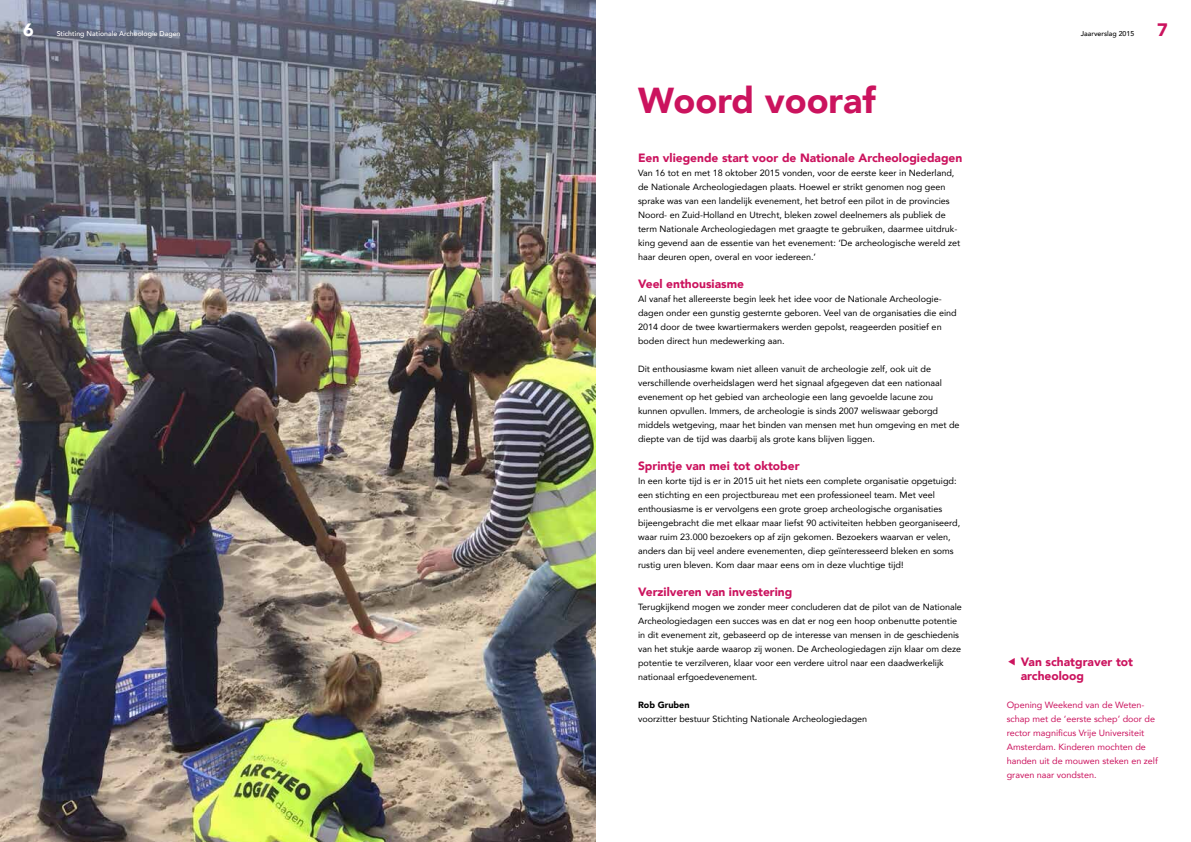
<style>
.page{position:relative;width:1191px;height:842px;background:#fff}
.page>*{position:absolute;margin:0;border:0;box-sizing:border-box;transform-origin:0 0}
.t1{font:900 36px "Avenir";color:#cb135e}
.t2{font:900 18px "Avenir";color:#fff}
.t3{font:900 18px "Avenir";color:#cb135e}
.t4{font:900 12px/14px "Avenir";color:#cb135e}
.t5{font:9px/14px "Avenir";color:#000}
.t6{font:9px/14px "Avenir";color:#cb135e}
.t7{font:900 9px "Avenir";color:#000}
.t8{font:500 7px "Avenir";color:#fff}
.t9{font:500 7px "Avenir";color:#000}
</style>
<div class="page">
<img style="left:0;top:0;width:595px;height:842px">
<h2 class="t2" style="left:23px;top:14px;width:12px">6</h2>
<p class="t8" style="left:57px;top:28px;width:125px">Stichting Nationale Archeologie Dagen</p>
<p class="t9" style="left:1080px;top:28px;width:55px">Jaarverslag 2015</p>
<h2 class="t3" style="left:1157px;top:14px;width:12px">7</h2>
<h1 class="t1" style="left:638px;top:69px;width:239px">Woord vooraf</h1>
<h3 class="t4" style="left:638px;top:151px;width:326px">Een vliegende start voor de Nationale Archeologiedagen</h3>
<p class="t5" style="left:638px;top:166px;width:324px">Van 16 tot en met 18 oktober 2015 vonden, voor de eerste keer in Nederland, de Nationale Archeologiedagen plaats. Hoewel er strikt genomen nog geen sprake was van een landelijk evenement, het betrof een pilot in de provincies Noord- en Zuid-Holland en Utrecht, bleken zowel deelnemers als publiek de term Nationale Archeologiedagen met graagte te gebruiken, daarmee uitdruk&shy;king gevend aan de essentie van het evenement: ‘De archeologische wereld zet haar deuren open, overal en voor iedereen.’</p>
<h3 class="t4" style="left:638px;top:277px;width:107px">Veel enthousiasme</h3>
<p class="t5" style="left:638px;top:292px;width:320px">Al vanaf het allereerste begin leek het idee voor de Nationale Archeologie&shy;dagen onder een gunstig gesternte geboren. Veel van de organisaties die eind 2014 door de twee kwartiermakers werden gepolst, reageerden positief en boden direct hun medewerking aan.</p>
<p class="t5" style="left:638px;top:362px;width:323px">Dit enthousiasme kwam niet alleen vanuit de archeologie zelf, ook uit de verschillende overheidslagen werd het signaal afgegeven dat een nationaal evenement op het gebied van archeologie een lang gevoelde lacune zou kunnen opvullen. Immers, de archeologie is sinds 2007 weliswaar geborgd middels wetgeving, maar het binden van mensen met hun omgeving en met de diepte van de tijd was daarbij als grote kans blijven liggen.</p>
<h3 class="t4" style="left:638px;top:459px;width:163px">Sprintje van mei tot oktober</h3>
<p class="t5" style="left:638px;top:474px;width:324px">In een korte tijd is er in 2015 uit het niets een complete organisatie opgetuigd: een stichting en een projectbureau met een professioneel team. Met veel enthousiasme is er vervolgens een grote groep archeologische organisaties bijeengebracht die met elkaar maar liefst 90 activiteiten hebben georganiseerd, waar ruim 23.000 bezoekers op af zijn gekomen. Bezoekers waarvan er velen, anders dan bij veel andere evenementen, diep geïnteresseerd bleken en soms rustig uren bleven. Kom daar maar eens om in deze vluchtige tijd!</p>
<h3 class="t4" style="left:638px;top:585px;width:156px">Verzilveren van investering</h3>
<p class="t5" style="left:638px;top:600px;width:325px">Terugkijkend mogen we zonder meer concluderen dat de pilot van de Nationale Archeologiedagen een succes was en dat er nog een hoop onbenutte potentie in dit evenement zit, gebaseerd op de interesse van mensen in de geschiedenis van het stukje aarde waarop zij wonen. De Archeologiedagen zijn klaar om deze potentie te verzilveren, klaar voor een verdere uitrol naar een daadwerkelijk nationaal erfgoedevenement.</p>
<p class="t7" style="left:638px;top:697px;width:53px">Rob Gruben</p>
<p class="t5" style="left:638px;top:712px;width:231px">voorzitter bestuur Stichting Nationale Archeologiedagen</p>
<h3 class="t4" style="left:1020px;top:655px;width:114px">Van schatgraver tot archeoloog</h3>
<p class="t6" style="left:1006px;top:698px;width:153px">Opening Weekend van de Weten&shy;schap met de ‘eerste schep’ door de rector magnificus Vrije Universiteit<br>Amsterdam. Kinderen mochten de handen uit de mouwen steken en zelf graven naar vondsten.</p>
</div>
